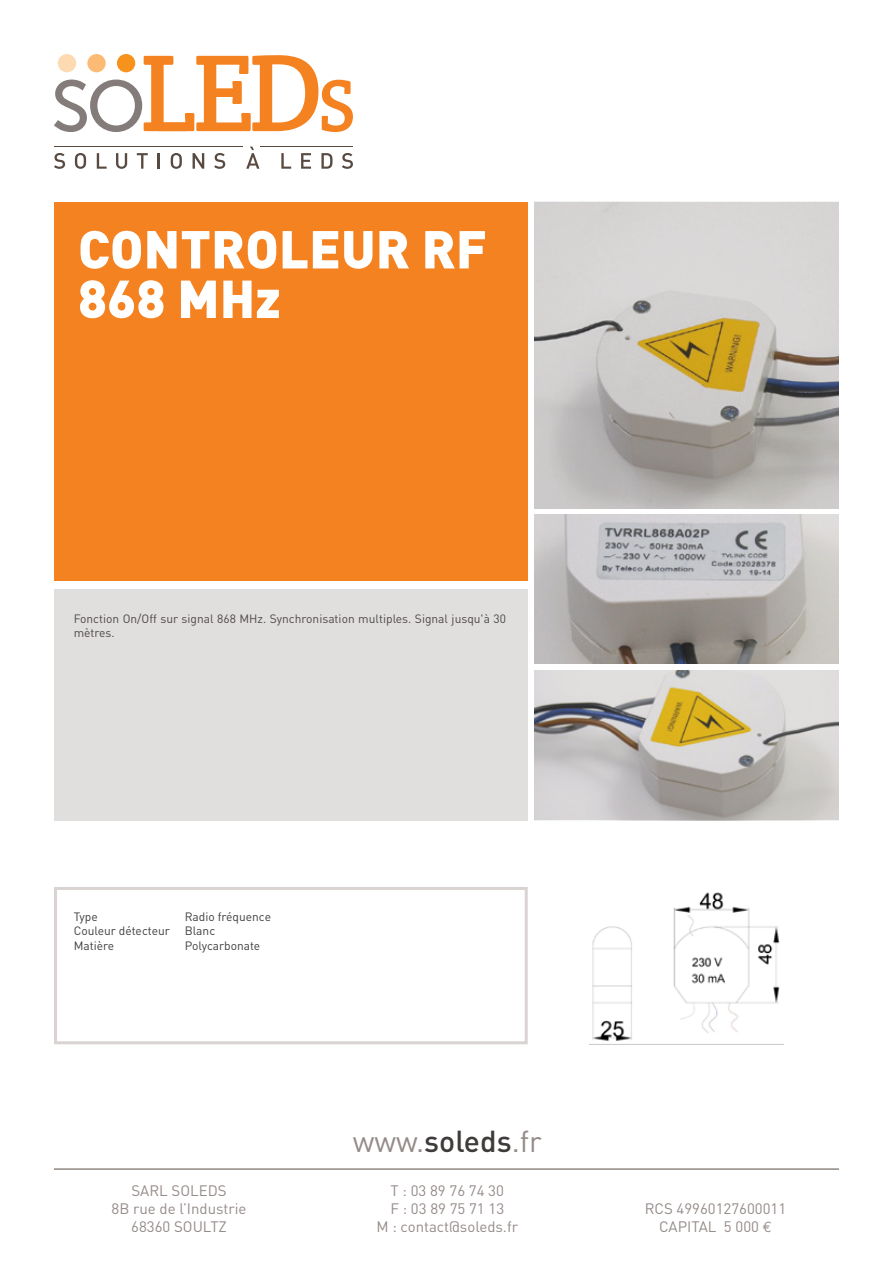
<style>
.page{position:relative;width:893px;height:1263px;background:#fff}
.page>*{position:absolute;margin:0;border:0;box-sizing:border-box;transform-origin:0 0}
.t1{font:900 52.5px/49.5px "DIN";color:#fff}
.t2{font:30px "DIN";color:#958b88}
.t3{font:15px/18px "DIN";color:#958b88;text-align:center}
.t4{font:12px/14.4px "DIN";color:#4e4949}
.t5{font:12px/14.4px "DIN";color:#3e3e3f}
.s1{font-weight:500;color:#3f3b3a}
.s2{font-family:"Euro Mono"}
</style>
<div class="page">
<svg style="left:54px;top:55px;width:299px;height:77px"></svg>
<div style="left:117px;top:54px;width:18px;height:18px;background:#f7931d;border-radius:50%"></div>
<div style="left:87px;top:54px;width:19px;height:18px;background:#fcbb74;border-radius:50%"></div>
<div style="left:58px;top:54px;width:18px;height:18px;background:#fedab3;border-radius:50%"></div>
<svg style="left:54px;top:153px;width:11px;height:16px"></svg>
<svg style="left:75px;top:153px;width:11px;height:16px"></svg>
<svg style="left:97px;top:153px;width:10px;height:16px"></svg>
<svg style="left:116px;top:153px;width:11px;height:16px"></svg>
<svg style="left:137px;top:153px;width:11px;height:16px"></svg>
<svg style="left:158px;top:153px;width:2px;height:16px"></svg>
<svg style="left:171px;top:153px;width:11px;height:16px"></svg>
<svg style="left:193px;top:153px;width:11px;height:16px"></svg>
<svg style="left:214px;top:153px;width:11px;height:16px"></svg>
<svg style="left:246px;top:147px;width:13px;height:22px"></svg>
<svg style="left:281px;top:153px;width:10px;height:16px"></svg>
<svg style="left:301px;top:153px;width:10px;height:16px"></svg>
<svg style="left:321px;top:153px;width:12px;height:16px"></svg>
<svg style="left:342px;top:153px;width:11px;height:16px"></svg>
<hr style="left:260px;top:146px;width:93px;height:1px;background:#594a41">
<hr style="left:54px;top:146px;width:189px;height:1px;background:#594a41">
<div style="left:54px;top:202px;width:474px;height:378px;background:#f58220"></div>
<img style="left:534px;top:202px;width:305px;height:306px">
<div style="left:54px;top:887px;width:474px;height:157px;border:3px solid #d9d4d2"></div>
<div style="left:54px;top:589px;width:474px;height:231px;background:#e1dede"></div>
<hr style="left:54px;top:1169px;width:785px;height:1px;background:#594a41">
<img style="left:534px;top:514px;width:305px;height:150px">
<img style="left:534px;top:670px;width:305px;height:150px">
<img style="left:592px;top:892px;width:188px;height:149px">
<h1 class="t1" style="left:78px;top:222px;width:411px">CONTROLEUR RF<br>868 MHz</h1>
<p class="t4" style="left:74px;top:611px;width:434px">Fonction On/Off sur signal 868 MHz. Synchronisation multiples. Signal jusqu'à 30 mètres.</p>
<p class="t5" style="left:74px;top:909px;width:199px;text-indent:111px">Radio fréquence<br>Couleur détecteur Blanc<br>Matière</p>
<p class="t5" style="left:74px;top:909px;width:26px">Type</p>
<p class="t5" style="left:185px;top:938px;width:77px">Polycarbonate</p>
<h2 class="t2" style="left:353px;top:1123px;width:191px">www.<span class="s1">soleds</span>.fr</h2>
<p class="t3" style="left:112px;top:1182px;width:136px">SARL SOLEDS<br>8B rue de l’Industrie<br>68360 SOULTZ</p>
<p class="t3" style="left:376px;top:1182px;width:143px">T : 03 89 76 74 30<br>F : 03 89 75 71 13<br>M : contact@soleds.fr</p>
<p class="t3" style="left:645px;top:1200px;width:143px">RCS 49960127600011<br>CAPITAL 5 000 <span class="s2">€</span></p>
</div>
